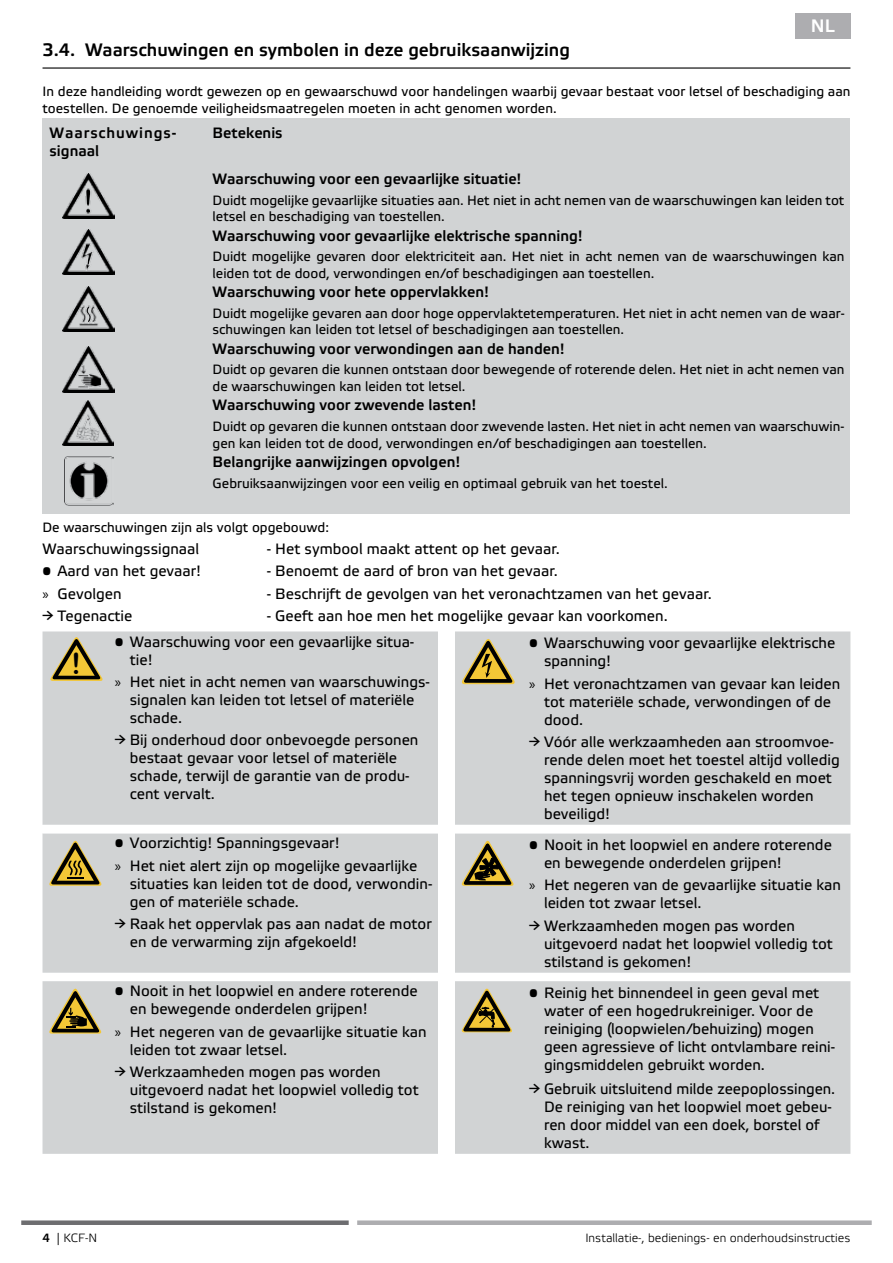
<style>
.page{position:relative;width:893px;height:1263px;background:#fff}
.page>*{position:absolute;margin:0;border:0;box-sizing:border-box;transform-origin:0 0}
.t1{font:29.25px "Arial Rounded MT Bold";color:#000;scale:.96 1}
.t2{font:500 18px "Etelka";color:#000}
.t3{font:500 18px "Etelka";color:#fff}
.t4{font:15px/18px "Etelka Text";color:#000}
.t5{font:500 15px "Etelka";color:#000}
.t6{font:500 15px/18px "Etelka";letter-spacing:.06em;color:#000}
.t7{font:13.5px/16.5px "Etelka Text";color:#000}
.t8{font:300 12px "Etelka";color:#000}
.t9{font:11.7px "Arial Rounded MT Bold";color:#000;scale:.96 1}
.s1{font-family:"Myriad Pro"}
.s2{font-weight:500}
</style>
<div class="page">
<div style="left:357px;top:1220px;width:515px;height:5px;background:#adadb0"></div>
<div style="left:21px;top:1220px;width:328px;height:5px;background:#6d6d70"></div>
<div style="left:795px;top:13px;width:55px;height:25px;background:#adadb0"></div>
<hr style="left:43px;top:67px;width:807px;height:2px;background:#000">
<div style="left:43px;top:118px;width:807px;height:396px;background:#d1d3d4"></div>
<img style="left:62px;top:286px;width:52px;height:45px">
<img style="left:62px;top:401px;width:51px;height:44px">
<img style="left:62px;top:230px;width:52px;height:45px">
<img style="left:62px;top:173px;width:52px;height:45px">
<img style="left:65px;top:456px;width:48px;height:50px">
<img style="left:62px;top:347px;width:52px;height:45px">
<div style="left:43px;top:631px;width:807px;height:523px;background:#d1d3d4"></div>
<svg style="left:43px;top:825px;width:807px;height:8px"></svg>
<svg style="left:50px;top:636px;width:53px;height:45px;background:#b0a376"></svg>
<svg style="left:462px;top:638px;width:53px;height:46px;background:#a79b71"></svg>
<svg style="left:49px;top:839px;width:53px;height:47px;background:#a59a75"></svg>
<svg style="left:461px;top:839px;width:54px;height:47px;background:#968e73"></svg>
<svg style="left:49px;top:987px;width:53px;height:47px;background:#9f9574"></svg>
<svg style="left:461px;top:987px;width:52px;height:45px;background:#a09775"></svg>
<p class="t3" style="left:811px;top:16px;width:25px">NL</p>
<p class="t2" style="left:43px;top:39px;width:529px">3.4. Waarschuwingen en symbolen in deze gebruiksaanwijzing</p>
<p class="t7" style="left:43px;top:84px;width:809px">In deze handleiding wordt gewezen op en gewaarschuwd voor handelingen waarbij gevaar bestaat voor letsel of beschadiging aan toestellen. De genoemde veiligheidsmaatregelen moeten in acht genomen worden.</p>
<p class="t6" style="left:50px;top:125px;width:128px">Waarschuwings&shy;signaal</p>
<p class="t5" style="left:213px;top:125px;width:72px">Betekenis</p>
<p class="t5" style="left:213px;top:170px;width:310px">Waarschuwing voor een gevaarlijke situatie!</p>
<p class="t7" style="left:213px;top:192px;width:633px">Duidt mogelijke gevaarlijke situaties aan. Het niet in acht nemen van de waarschuwingen kan leiden tot letsel en beschadiging van toestellen.</p>
<p class="t5" style="left:213px;top:227px;width:372px">Waarschuwing voor gevaarlijke elektrische spanning!</p>
<p class="t7" style="left:213px;top:249px;width:633px">Duidt mogelijke gevaren door elektriciteit aan. Het niet in acht nemen van de waarschuwingen kan leiden tot de dood, verwondingen en/of beschadigingen aan toestellen.</p>
<p class="t5" style="left:213px;top:283px;width:278px">Waarschuwing voor hete oppervlakken!</p>
<p class="t7" style="left:213px;top:306px;width:633px">Duidt mogelijke gevaren aan door hoge oppervlaktetemperaturen. Het niet in acht nemen van de waar&shy;schuwingen kan leiden tot letsel of beschadigingen aan toestellen.</p>
<p class="t5" style="left:213px;top:340px;width:354px">Waarschuwing voor verwondingen aan de handen!</p>
<p class="t7" style="left:213px;top:362px;width:633px">Duidt op gevaren die kunnen ontstaan door bewegende of roterende delen. Het niet in acht nemen van de waarschuwingen kan leiden tot letsel.</p>
<p class="t5" style="left:213px;top:397px;width:265px">Waarschuwing voor zwevende lasten!</p>
<p class="t7" style="left:213px;top:419px;width:633px">Duidt op gevaren die kunnen ontstaan door zwevende lasten. Het niet in acht nemen van waarschuwin&shy;gen kan leiden tot de dood, verwondingen en/of beschadigingen aan toestellen.</p>
<p class="t5" style="left:213px;top:453px;width:249px">Belangrijke aanwijzingen opvolgen!</p>
<p class="t7" style="left:213px;top:475px;width:457px">Gebruiksaanwijzingen voor een veilig en optimaal gebruik van het toestel.</p>
<p class="t7" style="left:43px;top:520px;width:288px">De waarschuwingen zijn als volgt opgebouwd:</p>
<p class="t4" style="left:43px;top:541px;width:158px">Waarschuwingssignaal</p>
<p class="t4" style="left:267px;top:541px;width:295px">- Het symbool maakt attent op het gevaar.</p>
<p class="t4" style="left:43px;top:563px;width:160px">• Aard van het gevaar!</p>
<p class="t4" style="left:267px;top:563px;width:292px">- Benoemt de aard of bron van het gevaar.</p>
<p class="t4" style="left:43px;top:585px;width:81px"><span class="s1">»</span> Gevolgen</p>
<p class="t4" style="left:267px;top:585px;width:446px">- Beschrijft de gevolgen van het veronachtzamen van het gevaar.</p>
<p class="t4" style="left:43px;top:607px;width:91px">→ Tegenactie</p>
<p class="t4" style="left:267px;top:607px;width:402px">- Geeft aan hoe men het mogelijke gevaar kan voorkomen.</p>
<h1 class="t1" style="left:71px;top:646px;width:11px">!</h1>
<p class="t4" style="left:130px;top:633px;width:286px;text-indent:-15px">• Waarschuwing voor een gevaarlijke situa&shy;tie!</p>
<p class="t4" style="left:130px;top:673px;width:302px;text-indent:-15px"><span class="s1">»</span> Het niet in acht nemen van waarschuwings&shy;signalen kan leiden tot letsel of materiële schade.</p>
<p class="t4" style="left:130px;top:731px;width:290px;text-indent:-15px">→ Bij onderhoud door onbevoegde personen bestaat gevaar voor letsel of materiële schade, terwijl de garantie van de produ&shy;cent vervalt.</p>
<p class="t4" style="left:544px;top:635px;width:293px;text-indent:-15px">• Waarschuwing voor gevaarlijke elektrische spanning!</p>
<p class="t4" style="left:544px;top:675px;width:298px;text-indent:-15px"><span class="s1">»</span> Het veronachtzamen van gevaar kan leiden tot materiële schade, verwondingen of de dood.</p>
<p class="t4" style="left:544px;top:733px;width:297px;text-indent:-15px">→ Vóór alle werkzaamheden aan stroomvoe&shy;rende delen moet het toestel altijd volledig spanningsvrij worden geschakeld en moet het tegen opnieuw inschakelen worden beveiligd!</p>
<p class="t9" style="left:131px;top:771px;width:5px">!</p>
<p class="t4" style="left:115px;top:833px;width:304px;line-height:22.2px">• Voorzichtig! Spanningsgevaar!<br><span class="s1">»</span> Het niet alert zijn op mogelijke gevaarlijke</p>
<p class="t4" style="left:130px;top:875px;width:304px">situaties kan leiden tot de dood, verwondin&shy;gen of materiële schade.</p>
<p class="t4" style="left:130px;top:915px;width:303px;text-indent:-15px">→ Raak het oppervlak pas aan nadat de motor en de verwarming zijn afgekoeld!</p>
<h1 class="t1" style="left:248px;top:887px;width:11px">!</h1>
<p class="t4" style="left:544px;top:837px;width:289px;text-indent:-15px">• Nooit in het loopwiel en andere roterende en bewegende onderdelen grijpen!</p>
<p class="t4" style="left:544px;top:877px;width:298px;text-indent:-15px"><span class="s1">»</span> Het negeren van de gevaarlijke situatie kan leiden tot zwaar letsel.</p>
<p class="t4" style="left:544px;top:917px;width:290px;text-indent:-15px">→ Werkzaamheden mogen pas worden uitgevoerd nadat het loopwiel volledig tot stilstand is gekomen!</p>
<p class="t4" style="left:130px;top:983px;width:289px;text-indent:-15px">• Nooit in het loopwiel en andere roterende en bewegende onderdelen grijpen!</p>
<p class="t4" style="left:130px;top:1023px;width:298px;text-indent:-15px"><span class="s1">»</span> Het negeren van de gevaarlijke situatie kan leiden tot zwaar letsel.</p>
<p class="t4" style="left:130px;top:1063px;width:290px;text-indent:-15px">→ Werkzaamheden mogen pas worden uitgevoerd nadat het loopwiel volledig tot stilstand is gekomen!</p>
<h1 class="t1" style="left:233px;top:988px;width:11px">!</h1>
<p class="t4" style="left:544px;top:984px;width:293px;text-indent:-15px">• Reinig het binnendeel in geen geval met water of een hogedrukreiniger. Voor de reiniging (loopwielen/behuizing) mogen geen agressieve of licht ontvlambare reini&shy;gingsmiddelen gebruikt worden.</p>
<p class="t4" style="left:544px;top:1080px;width:293px;text-indent:-15px">→ Gebruik uitsluitend milde zeepoplossingen.<br>De reiniging van het loopwiel moet gebeu&shy;ren door middel van een doek, borstel of kwast.</p>
<p class="t8" style="left:43px;top:1231px;width:56px"><span class="s2">4</span> | KCF-N</p>
<p class="t8" style="left:64px;top:1231px;width:44px">MPS...E</p>
<p class="t8" style="left:585px;top:1231px;width:267px">Installatie-, bedienings- en onderhoudsinstructies</p>
</div>
